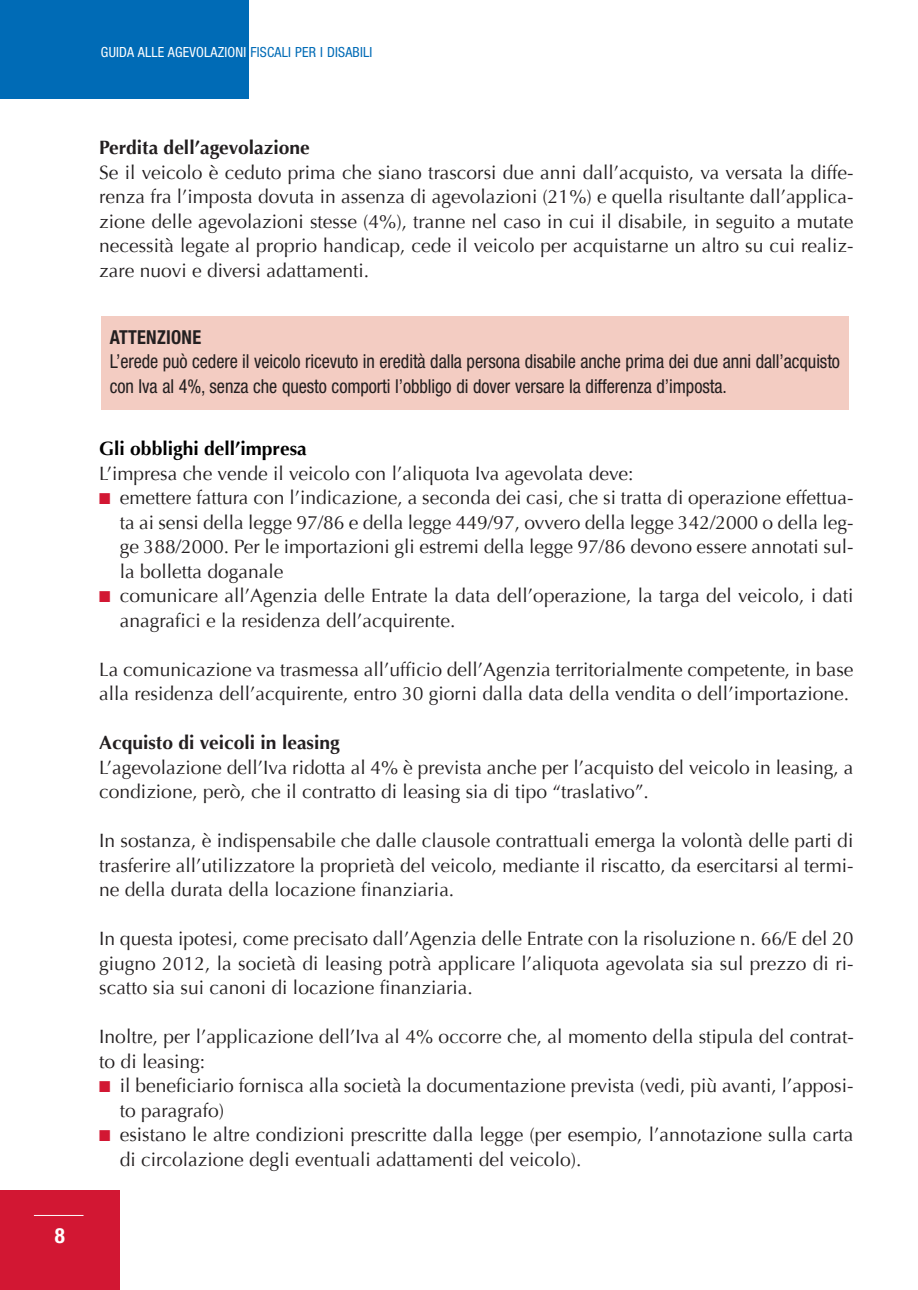
<style>
.page{position:relative;width:918px;height:1290px;background:#fff}
.page>*{position:absolute;margin:0;border:0;box-sizing:border-box;transform-origin:0 0}
.t1{font:700 condensed 21px "Helvetica Neue";color:#fff}
.t2{font:19.25px/24.5px "Optima";color:#231f20}
.t3{font:condensed 19.25px/24.5px "Helvetica Neue";letter-spacing:-.005em;color:#231f20;scale:.95 1}
.t4{font:700 19.25px "Optima";color:#231f20}
.t5{font:700 19.25px "Optima";color:#000}
.t6{font:700 condensed 19.25px "Helvetica Neue";letter-spacing:.015em;color:#231f20;scale:.95 1}
.t7{font:condensed 14px "Helvetica Neue";letter-spacing:.015em;color:#fff}
.s1{color:#006bb6}
.s2{color:#d21733}
</style>
<div class="page">
<div style="left:101px;top:317px;width:748px;height:93px;background:#f3ccc2"></div>
<div style="left:0;top:1190px;width:119px;height:100px;background:#d21733"></div>
<hr style="left:34px;top:1215px;width:50px;height:1px;background:#fff">
<div style="left:0;top:0;width:248px;height:99px;background:#006bb6"></div>
<p class="t1" style="left:55px;top:1227px;width:12px">8</p>
<p class="t7" style="left:101px;top:47px;width:273px">GUIDA ALLE AGEVOLAZIONI <span class="s1">FISCALI PER I DISABILI</span></p>
<p class="t4" style="left:99px;top:136px;width:212px">Perdita dell’agevolazione</p>
<p class="t2" style="left:99px;top:160px;width:756px;text-align:justify">Se il veicolo è ceduto prima che siano trascorsi due anni dall’acquisto, va versata la diffe&shy;renza fra l’imposta dovuta in assenza di agevolazioni (21%) e quella risultante dall’applica&shy;zione delle agevolazioni stesse (4%), tranne nel caso in cui il disabile, in seguito a mutate necessità legate al proprio handicap, cede il veicolo per acquistarne un altro su cui realiz&shy;zare nuovi e diversi adattamenti.</p>
<p class="t6" style="left:110px;top:330px;width:98px">ATTENZIONE</p>
<p class="t3" style="left:110px;top:351px;width:770px">L’erede può cedere il veicolo ricevuto in eredità dalla persona disabile anche prima dei due anni dall’acquisto con Iva al 4%, senza che questo comporti l’obbligo di dover versare la differenza d’imposta.</p>
<p class="t5" style="left:99px;top:437px;width:209px">Gli obblighi dell’impresa</p>
<p class="t2" style="left:99px;top:461px;width:536px">L’impresa che vende il veicolo con l’aliquota Iva agevolata deve:</p>
<p class="t2" style="left:120px;top:485px;width:735px;text-align:justify;text-indent:-21px"><span class="s2">■</span> emettere fattura con l’indicazione, a seconda dei casi, che si tratta di operazione effettua&shy;ta ai sensi della legge 97/86 e della legge 449/97, ovvero della legge 342/2000 o della leg&shy;ge 388/2000. Per le importazioni gli estremi della legge 97/86 devono essere annotati sul&shy;la bolletta doganale</p>
<p class="t2" style="left:120px;top:583px;width:735px;text-indent:-21px"><span class="s2">■</span> comunicare all’Agenzia delle Entrate la data dell’operazione, la targa del veicolo, i dati anagrafici e la residenza dell’acquirente.</p>
<p class="t2" style="left:99px;top:657px;width:756px">La comunicazione va trasmessa all’ufficio dell’Agenzia territorialmente competente, in base alla residenza dell’acquirente, entro 30 giorni dalla data della vendita o dell’importazione.</p>
<p class="t4" style="left:99px;top:731px;width:242px">Acquisto di veicoli in leasing</p>
<p class="t2" style="left:99px;top:755px;width:756px">L’agevolazione dell’Iva ridotta al 4% è prevista anche per l’acquisto del veicolo in leasing, a condizione, però, che il contratto di leasing sia di tipo “traslativo”.</p>
<p class="t2" style="left:99px;top:828px;width:756px;text-align:justify">In sostanza, è indispensabile che dalle clausole contrattuali emerga la volontà delle parti di trasferire all’utilizzatore la proprietà del veicolo, mediante il riscatto, da esercitarsi al termi&shy;ne della durata della locazione finanziaria.</p>
<p class="t2" style="left:99px;top:926px;width:756px;text-align:justify">In questa ipotesi, come precisato dall’Agenzia delle Entrate con la risoluzione n. 66/E del 20 giugno 2012, la società di leasing potrà applicare l’aliquota agevolata sia sul prezzo di ri&shy;scatto sia sui canoni di locazione finanziaria.</p>
<p class="t2" style="left:99px;top:1024px;width:756px">Inoltre, per l’applicazione dell’Iva al 4% occorre che, al momento della stipula del contrat&shy;to di leasing:</p>
<p class="t2" style="left:120px;top:1073px;width:735px;text-indent:-21px"><span class="s2">■</span> il beneficiario fornisca alla società la documentazione prevista (vedi, più avanti, l’apposi&shy;to paragrafo)</p>
<p class="t2" style="left:120px;top:1122px;width:735px;text-indent:-21px"><span class="s2">■</span> esistano le altre condizioni prescritte dalla legge (per esempio, l’annotazione sulla carta di circolazione degli eventuali adattamenti del veicolo).</p>
</div>
